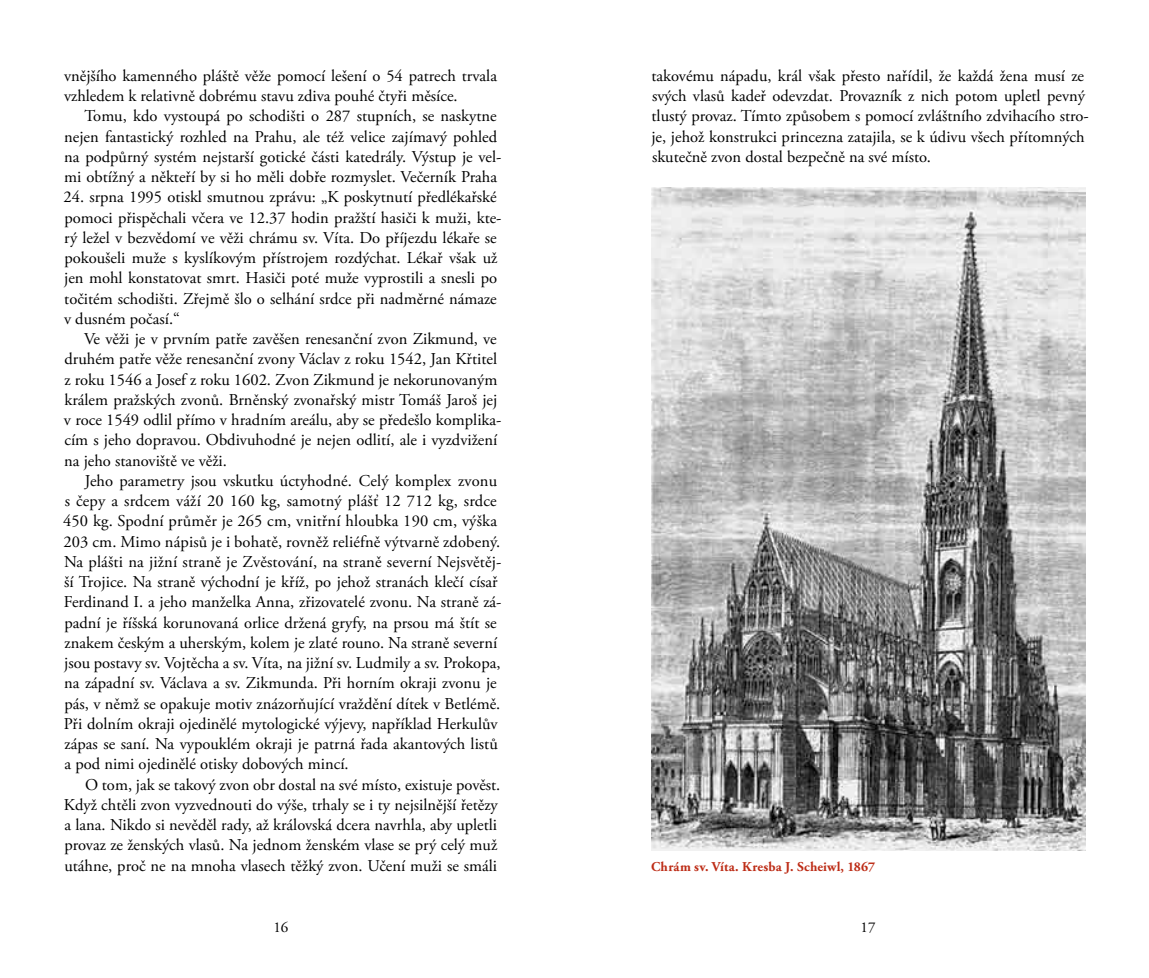
<style>
.page{position:relative;width:1149px;height:978px;background:#fff}
.page>*{position:absolute;margin:0;border:0;box-sizing:border-box;transform-origin:0 0}
.t1{font:16.5px/20.2px "Adobe Garamond Pro";color:#000}
.t2{font:15px "Adobe Garamond Pro";color:#000}
.t3{font:700 13.5px "Adobe Garamond Pro";letter-spacing:.015em;color:#bd2c16}
</style>
<div class="page">
<img style="left:651px;top:188px;width:433px;height:662px">
<p class="t1" style="left:64px;top:66px;width:434px">vnějšího kamenného pláště věže pomocí lešení o 54 patrech trvala vzhledem k relativně dobrému stavu zdiva pouhé čtyři měsíce.</p>
<p class="t1" style="left:64px;top:107px;width:438px;text-indent:20px">Tomu, kdo vystoupá po schodišti o 287 stupních, se naskytne nejen fantastický rozhled na Prahu, ale též velice zajímavý pohled na podpůrný systém nejstarší gotické části katedrály. Výstup je vel&shy;mi obtížný a někteří by si ho měli dobře rozmyslet. Večerník Praha</p>
<p class="t1" style="left:63px;top:188px;width:439px">24. srpna 1995 otiskl smutnou zprávu: „K poskytnutí předlékařské pomoci přispěchali včera ve 12.37 hodin pražští hasiči k muži, kte&shy;rý ležel v bezvědomí ve věži chrámu sv. Víta. Do příjezdu lékaře se pokoušeli muže s kyslíkovým přístrojem rozdýchat. Lékař však už jen mohl konstatovat smrt. Hasiči poté muže vyprostili a snesli po točitém schodišti. Zřejmě šlo o selhání srdce při nadměrné námaze v dusném počasí.“</p>
<p class="t1" style="left:64px;top:329px;width:439px;text-indent:20px">Ve věži je v prvním patře zavěšen renesanční zvon Zikmund, ve druhém patře věže renesanční zvony Václav z roku 1542, Jan Křtitel z roku 1546 a Josef z roku 1602. Zvon Zikmund je nekorunovaným králem pražských zvonů. Brněnský zvonařský mistr Tomáš Jaroš jej v roce 1549 odlil přímo v hradním areálu, aby se předešlo komplika&shy;cím s jeho dopravou. Obdivuhodné je nejen odlití, ale i vyzdvižení na jeho stanoviště ve věži.</p>
<p class="t1" style="left:63px;top:471px;width:440px;text-indent:22px">Jeho parametry jsou vskutku úctyhodné. Celý komplex zvonu s čepy a srdcem váží 20 160 kg, samotný plášť 12 712 kg, srdce 450 kg. Spodní průměr je 265 cm, vnitřní hloubka 190 cm, výška 203 cm. Mimo nápisů je i bohatě, rovněž reliéfně výtvarně zdobený.<br>Na plášti na jižní straně je Zvěstování, na straně severní Nejsvětěj&shy;ší Trojice. Na straně východní je kříž, po jehož stranách klečí císař Ferdinand I. a jeho manželka Anna, zřizovatelé zvonu. Na straně zá&shy;padní je říšská korunovaná orlice držená gryfy, na prsou má štít se znakem českým a uherským, kolem je zlaté rouno. Na straně severní jsou postavy sv. Vojtěcha a sv. Víta, na jižní sv. Ludmily a sv. Prokopa, na západní sv. Václava a sv. Zikmunda. Při horním okraji zvonu je pás, v němž se opakuje motiv znázorňující vraždění dítek v Betlémě.<br>Při dolním okraji ojedinělé mytologické výjevy, například Herkulův zápas se saní. Na vypouklém okraji je patrná řada akantových listů a pod nimi ojedinělé otisky dobových mincí.</p>
<p class="t1" style="left:64px;top:775px;width:435px;text-align:justify;text-indent:21px">O tom, jak se takový zvon obr dostal na své místo, existuje pověst.<br>Když chtěli zvon vyzvednouti do výše, trhaly se i ty nejsilnější řetězy a lana. Nikdo si nevěděl rady, až královská dcera navrhla, aby upletli provaz ze ženských vlasů. Na jednom ženském vlase se prý celý muž utáhne, proč ne na mnoha vlasech těžký zvon. Učení muži se smáli</p>
<p class="t1" style="left:651px;top:66px;width:438px">takovému nápadu, král však přesto nařídil, že každá žena musí ze svých vlasů kadeř odevzdat. Provazník z nich potom upletl pevný tlustý provaz. Tímto způsobem s pomocí zvláštního zdvihacího stro&shy;je, jehož konstrukci princezna zatajila, se k údivu všech přítomných skutečně zvon dostal bezpečně na své místo.</p>
<p class="t3" style="left:651px;top:859px;width:225px">Chrám sv. Víta. Kresba J. Scheiwl, 1867</p>
<p class="t2" style="left:273px;top:918px;width:16px">16</p>
<p class="t2" style="left:860px;top:918px;width:16px">17</p>
</div>
